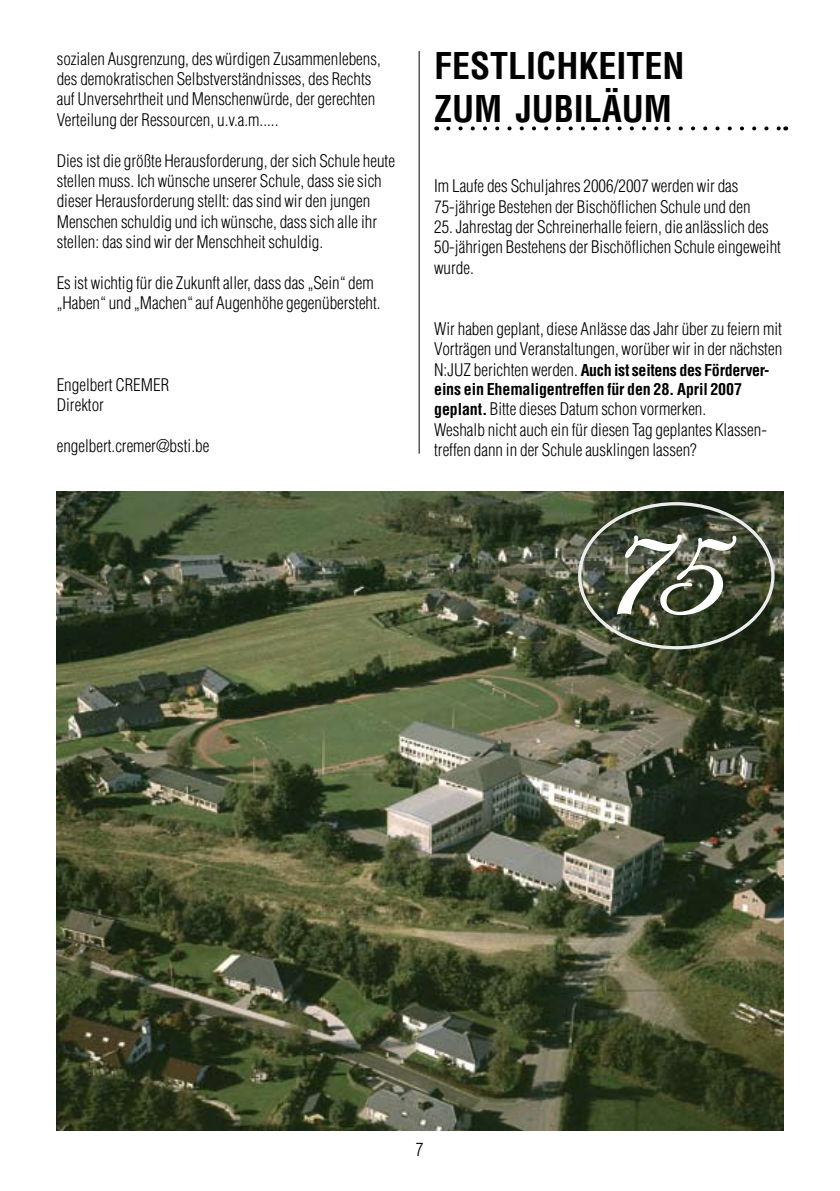
<style>
.page{position:relative;width:840px;height:1191px;background:#fff}
.page>*{position:absolute;margin:0;border:0;box-sizing:border-box;transform-origin:0 0}
.t1{font:137.6px "Edwardian Script ITC";color:#fff}
.t2{font:700 condensed 36px/43.2px "Helvetica";color:#000}
.t3{font:300 condensed 18px "Helvetica";color:#000}
.t4{font:300 condensed 17px/20.4px "Helvetica";color:#000}
.t5{font:700 condensed 16px/19.2px "Helvetica";letter-spacing:-.01em;color:#000}
.s1{font-weight:300;font-size:17px}
.s2{font-weight:700;font-size:16px}
</style>
<div class="page">
<hr style="left:418px;top:51px;width:1px;height:403px;background:#000">
<svg style="left:437px;top:126px;width:347px;height:4px"></svg>
<svg style="left:448px;top:126px;width:330px;height:4px"></svg>
<img style="left:57px;top:491px;width:725px;height:639px">
<svg style="left:615px;top:515px;width:122px;height:101px;background:#5d6453"></svg>
<p class="t4" style="left:57px;top:48px;width:325px">sozialen Ausgrenzung, des würdigen Zusammenlebens, des demokratischen Selbstverständnisses, des Rechts auf Unversehrtheit und Menschenwürde, der gerechten Verteilung der Ressourcen, u.v.a.m.....</p>
<p class="t4" style="left:57px;top:150px;width:339px">Dies ist die größte Herausforderung, der sich Schule heute stellen muss. Ich wünsche unserer Schule, dass sie sich dieser Herausforderung stellt: das sind wir den jungen Menschen schuldig und ich wünsche, dass sich alle ihr stellen: das sind wir der Menschheit schuldig.</p>
<p class="t4" style="left:57px;top:272px;width:325px">Es ist wichtig für die Zukunft aller, dass das „Sein“ dem „Haben“ und „Machen“ auf Augenhöhe gegenübersteht.</p>
<p class="t4" style="left:57px;top:374px;width:114px">Engelbert CREMER<br>Direktor</p>
<p class="t4" style="left:57px;top:436px;width:154px">engelbert.cremer@bsti.be</p>
<h2 class="t2" style="left:434px;top:44px;width:252px">FESTLICHKEITEN<br>ZUM JUBILÄUM</h2>
<p class="t4" style="left:434px;top:176px;width:318px">Im Laufe des Schuljahres 2006/2007 werden wir das<br>75-jährige Bestehen der Bischöflichen Schule und den</p>
<p class="t4" style="left:434px;top:216px;width:348px">25. Jahrestag der Schreinerhalle feiern, die anlässlich des<br>50-jährigen Bestehens der Bischöflichen Schule eingeweiht wurde.</p>
<p class="t4" style="left:434px;top:318px;width:349px">Wir haben geplant, diese Anlässe das Jahr über zu feiern mit<br>Vorträgen und Veranstaltungen, worüber wir in der nächsten</p>
<p class="t5" style="left:434px;top:360px;width:337px"><span class="s1">N:JUZ berichten werden.</span> Auch ist seitens des Förderver&shy;eins ein Ehemaligentreffen für den 28. April 2007</p>
<p class="t4" style="left:434px;top:399px;width:334px"><span class="s2">geplant.</span> Bitte dieses Datum schon vormerken.<br>Weshalb nicht auch ein für diesen Tag geplantes Klassen&shy;treffen dann in der Schule ausklingen lassen?</p>
<h1 class="t1" style="left:592px;top:495px;width:122px">75</h1>
<p class="t3" style="left:415px;top:1138px;width:9px">7</p>
</div>
